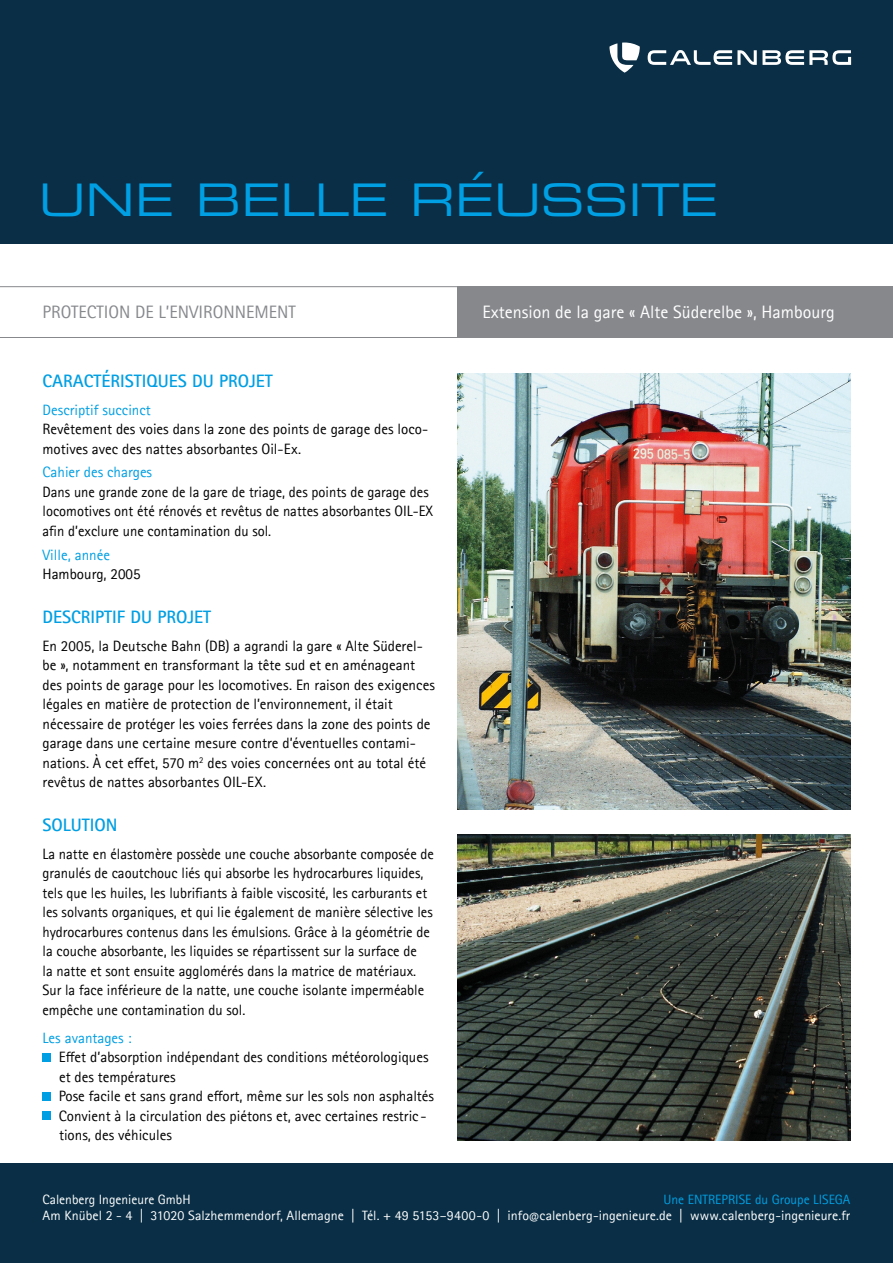
<style>
.page{position:relative;width:893px;height:1263px;background:#fff}
.page>*{position:absolute;margin:0;border:0;box-sizing:border-box;transform-origin:0 0}
.t1{font:45px "Eurostile LT Pro Ex 2";color:#009fe3}
.t2{font:700 18px "Rotis Sans Serif Pro";color:#009fe3}
.t3{font:18px "Rotis Sans Serif Pro";color:#fff}
.t4{font:18px "Rotis Sans Serif Pro";color:#86888c}
.t5{font:15px/19.5px "Rotis Sans Serif Pro";color:#000}
.t6{font:15px "Rotis Sans Serif Pro";color:#009fe3}
.t7{font:13.5px/16.2px "Rotis Sans Serif Pro";color:#fff;text-align:right}
.s1{color:#009fe3}
.s2{font-size:12px}
</style>
<div class="page">
<hr style="left:0;top:337px;width:844px;height:1px;background:#86888c">
<hr style="left:0;top:286px;width:844px;height:1px;background:#86888c">
<div style="left:457px;top:286px;width:436px;height:52px;background:#86888c"></div>
<div style="left:43px;top:1053px;width:8px;height:8px;background:#009fe3"></div>
<div style="left:43px;top:1092px;width:8px;height:8px;background:#009fe3"></div>
<div style="left:43px;top:1111px;width:8px;height:9px;background:#009fe3"></div>
<div style="left:0;top:0;width:893px;height:243px;background:#092e45"></div>
<div style="left:0;top:1164px;width:893px;height:99px;background:#092e45"></div>
<img style="left:457px;top:374px;width:393px;height:435px">
<img style="left:457px;top:835px;width:393px;height:305px">
<svg style="left:648px;top:50px;width:203px;height:15px"></svg>
<svg style="left:609px;top:43px;width:31px;height:30px"></svg>
<h1 class="t1" style="left:39px;top:169px;width:681px">UNE BELLE RÉUSSITE</h1>
<p class="t4" style="left:43px;top:302px;width:255px">PROTECTION DE L’ENVIRONNEMENT</p>
<p class="t2" style="left:43px;top:369px;width:232px">CARACTÉRISTIQUES DU PROJET</p>
<p class="t6" style="left:43px;top:401px;width:110px">Descriptif succinct</p>
<p class="t5" style="left:43px;top:419px;width:387px">Revêtement des voies dans la zone des points de garage des loco&shy;motives avec des nattes absorbantes Oil-Ex.</p>
<p class="t6" style="left:43px;top:463px;width:111px">Cahier des charges</p>
<p class="t5" style="left:43px;top:482px;width:392px">Dans une grande zone de la gare de triage, des points de garage des locomotives ont été rénovés et revêtus de nattes absorbantes OIL-EX afin d’exclure une contamination du sol.</p>
<p class="t6" style="left:43px;top:546px;width:69px">Ville, année</p>
<p class="t5" style="left:43px;top:564px;width:100px">Hambourg, 2005</p>
<p class="t2" style="left:43px;top:605px;width:170px">DESCRIPTIF DU PROJET</p>
<p class="t5" style="left:43px;top:636px;width:394px">En 2005, la Deutsche Bahn (DB) a agrandi la gare « Alte Süderel&shy;be », notamment en transformant la tête sud et en aménageant des points de garage pour les locomotives. En raison des exigences légales en matière de protection de l’environnement, il était nécessaire de protéger les voies ferrées dans la zone des points de garage dans une certaine mesure contre d’éventuelles contami&shy;nations. À cet effet, 570 m<sup>2</sup> des voies concernées ont au total été revêtus de nattes absorbantes OIL-EX.</p>
<p class="t2" style="left:43px;top:813px;width:76px">SOLUTION</p>
<p class="t5" style="left:43px;top:844px;width:393px">La natte en élastomère possède une couche absorbante composée de granulés de caoutchouc liés qui absorbe les hydrocarbures liquides, tels que les huiles, les lubrifiants à faible viscosité, les carburants et les solvants organiques, et qui lie également de manière sélective les hydrocarbures contenus dans les émulsions. Grâce à la géométrie de la couche absorbante, les liquides se répartissent sur la surface de<br>la natte et sont ensuite agglomérés dans la matrice de matériaux.<br>Sur la face inférieure de la natte, une couche isolante imperméable empêche une contamination du sol.</p>
<p class="t6" style="left:43px;top:1029px;width:91px">Les avantages :</p>
<p class="t5" style="left:59px;top:1047px;width:377px">Effet d’absorption indépendant des conditions météorologiques et des températures<br>Pose facile et sans grand effort, même sur les sols non asphaltés Convient à la circulation des piétons et, avec certaines restric - tions, des véhicules</p>
<p class="t3" style="left:483px;top:302px;width:354px">Extension de la gare « Alte Süderelbe », Hambourg</p>
<p class="t7" style="left:43px;top:1192px;width:809px"><span class="s1">Une ENTREPRISE du Groupe LISEGA<br></span>Am Knübel 2 - 4 | 31020 Salzhemmendorf, Allemagne | Tél. + 49 5153–9400-0 | info<span class="s2">@</span>calenberg-ingenieure.de | www.calenberg-ingenieure.fr</p>
<p class="t7" style="left:43px;top:1192px;width:150px">Calenberg Ingenieure GmbH</p>
</div>
